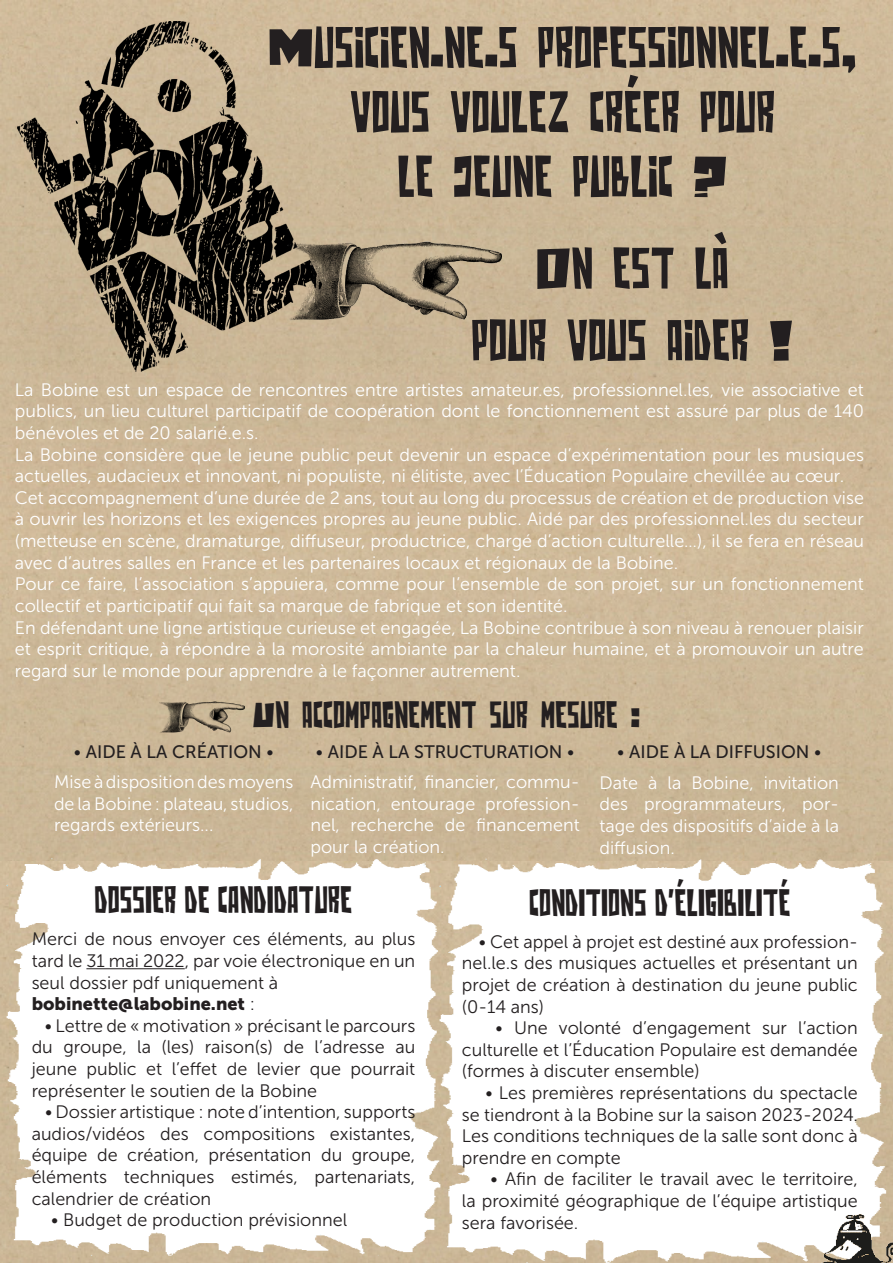
<style>
.page{position:relative;width:893px;height:1263px;background:#fff}
.page>*{position:absolute;margin:0;border:0;box-sizing:border-box;transform-origin:0 0}
.t1{font:60px/64.5px "Jazzy B";color:#231f20;text-align:center}
.t2{font:100 39px "Jazzy B";color:#231f20}
.t3{font:39px "Jazzy B";color:#231f20}
.t4{font:18px/21.6px "Museo Sans 300";color:#fff;text-align:justify}
.t5{font:18px/21.6px "Museo Sans 300";color:#231f20;text-align:justify}
.t6{font:18px "Museo Sans 500";color:#231f20}
.t7{font:18px "Museo Sans 900";color:#231f20}
.s1{font-family:"Museo Sans 300"}
</style>
<div class="page">
<div style="left:0;top:0;width:893px;height:840px;background:#ccb898"></div>
<img style="left:0;top:840px;width:390px;height:423px">
<img style="left:390px;top:839px;width:503px;height:424px">
<img style="left:17px;top:21px;width:305px;height:351px">
<img style="left:287px;top:174px;width:215px;height:214px">
<hr style="left:86px;top:968px;width:99px;height:1px;background:#231f20">
<img style="left:159px;top:675px;width:85px;height:85px">
<img style="left:815px;top:1214px;width:78px;height:49px">
<p class="t1" style="left:268px;top:16px;width:590px">MUSICIEN.NE.S PROFESSIONNEL.E.S,<br>VOUS VOULEZ CRÉER POUR</p>
<p class="t1" style="left:397px;top:145px;width:332px">LE JEUNE PUBLIC ?</p>
<p class="t1" style="left:536px;top:237px;width:194px">ON EST LÀ</p>
<p class="t1" style="left:471px;top:309px;width:324px">POUR VOUS AIDER !</p>
<p class="t4" style="left:15px;top:379px;width:851px">La Bobine est un espace de rencontres entre artistes amateur.es, professionnel.les, vie associative et publics, un lieu culturel participatif de coopération dont le fonctionnement est assuré par plus de 140 bénévoles et de 20 salarié.e.s.</p>
<p class="t4" style="left:15px;top:444px;width:851px">La Bobine considère que le jeune public peut devenir un espace d’expérimentation pour les musiques actuelles, audacieux et innovant, ni populiste, ni élitiste, avec l’Éducation Populaire chevillée au cœur.</p>
<p class="t4" style="left:15px;top:487px;width:851px">Cet accompagnement d’une durée de 2 ans, tout au long du processus de création et de production vise à ouvrir les horizons et les exigences propres au jeune public. Aidé par des professionnel.les du secteur (metteuse en scène, dramaturge, diffuseur, productrice, chargé d’action culturelle…), il se fera en réseau avec d’autres salles en France et les partenaires locaux et régionaux de la Bobine.</p>
<p class="t4" style="left:15px;top:573px;width:851px">Pour ce faire, l’association s’appuiera, comme pour l’ensemble de son projet, sur un fonctionnement collectif et participatif qui fait sa marque de fabrique et son identité.</p>
<p class="t4" style="left:15px;top:617px;width:850px">En défendant une ligne artistique curieuse et engagée, La Bobine contribue à son niveau à renouer plaisir et esprit critique, à répondre à la morosité ambiante par la chaleur humaine, et à promouvoir un autre regard sur le monde pour apprendre à le façonner autrement.</p>
<p class="t3" style="left:253px;top:690px;width:389px">UN ACCOMPAGNEMENT SUR MESURE :</p>
<p class="t6" style="left:74px;top:742px;width:201px"><span class="s1">•</span> AIDE À LA CRÉATION <span class="s1">•</span></p>
<p class="t6" style="left:316px;top:742px;width:260px"><span class="s1">•</span> AIDE À LA STRUCTURATION <span class="s1">•</span></p>
<p class="t6" style="left:617px;top:742px;width:206px"><span class="s1">•</span> AIDE À LA DIFFUSION <span class="s1">•</span></p>
<p class="t4" style="left:54px;top:771px;width:241px">Mise à disposition des moyens de la Bobine : plateau, studios, regards extérieurs...</p>
<p class="t4" style="left:310px;top:771px;width:271px">Administratif, financier, commu&shy;nication, entourage profession&shy;nel, recherche de financement pour la création.</p>
<p class="t4" style="left:599px;top:772px;width:241px">Date à la Bobine, invitation des programmateurs, por&shy;tage des dispositifs d’aide à la diffusion.</p>
<p class="t2" style="left:95px;top:873px;width:259px">DOSSIER DE CANDIDATURE</p>
<p class="t5" style="left:32px;top:928px;width:385px">Merci de nous envoyer ces éléments, au plus tard le 31 mai 2022, par voie électronique en un seul dossier pdf uniquement à</p>
<p class="t7" style="left:32px;top:994px;width:225px">bobinette@labobine.net <span class="s1">:</span></p>
<p class="t5" style="left:32px;top:1015px;width:385px;text-indent:13px">• Lettre de « motivation » précisant le parcours du groupe, la (les) raison(s) de l’adresse au jeune public et l’effet de levier que pourrait représenter le soutien de la Bobine</p>
<p class="t5" style="left:32px;top:1101px;width:385px;text-indent:13px">• Dossier artistique : note d’intention, supports audios/vidéos des compositions existantes, équipe de création, présentation du groupe, éléments techniques estimés, partenariats, calendrier de création</p>
<p class="t5" style="left:51px;top:1209px;width:298px">• Budget de production prévisionnel</p>
<p class="t2" style="left:529px;top:876px;width:263px">CONDITIONS D’ÉLIGIBILITÉ</p>
<p class="t5" style="left:462px;top:931px;width:397px;text-indent:17px">• Cet appel à projet est destiné aux profession&shy;nel.le.s des musiques actuelles et présentant un projet de création à destination du jeune public (0-14 ans)</p>
<p class="t5" style="left:462px;top:1017px;width:397px;text-indent:34px">• Une volonté d’engagement sur l’action culturelle et l’Éducation Populaire est demandée (formes à discuter ensemble)</p>
<p class="t5" style="left:462px;top:1082px;width:397px;text-indent:24px">• Les premières représentations du spectacle se tiendront à la Bobine sur la saison 2023-2024.<br>Les conditions techniques de la salle sont donc à prendre en compte</p>
<p class="t5" style="left:462px;top:1168px;width:397px;text-indent:29px">• Afin de faciliter le travail avec le territoire, la proximité géographique de l’équipe artistique sera favorisée.</p>
</div>
